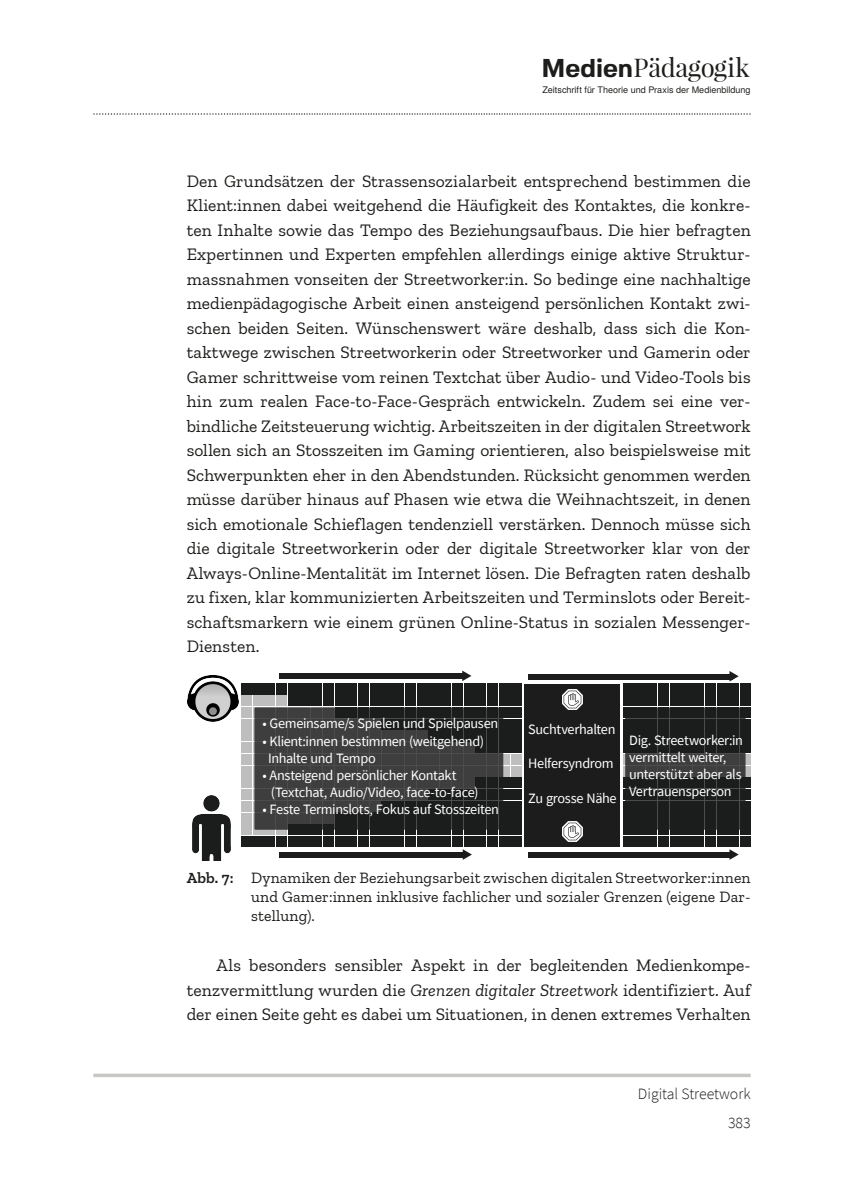
<style>
.page{position:relative;width:844px;height:1191px;background:#fff}
.page>*{position:absolute;margin:0;border:0;box-sizing:border-box;transform-origin:0 0}
.t1{font:25.72px "Playfair Display";letter-spacing:-.015em;color:#1d1d1b}
.mp-text{font:17.5px/24.5px "Zilla Slab";letter-spacing:.005em;color:#1d1d1b;text-align:justify}
.mp-Abbildungen_Legen{font:15.75px/18.9px "Zilla Slab";letter-spacing:.01em;color:#1d1d1b;text-align:justify}
.t2{font:300 15.75px "Source Sans Pro";color:#1d1d1b}
.mp-Abbildungen_Legen-2{font:600 15.75px "Zilla Slab";color:#1d1d1b}
.t3{font:14.35px/17.2px "Source Sans Pro";letter-spacing:-.025em;color:#fff}
.t4{font:9.1px "Te X Gyre Heros";color:#1d1d1b}
.s1{font-family:"Fivo Sans";font-weight:700}
.s2{font-style:italic}
</style>
<div class="page">
<svg style="left:93px;top:1073px;width:657px;height:4px;background:#d0d0cf"></svg>
<svg style="left:93px;top:113px;width:657px;height:2px"></svg>
<div style="left:623px;top:766px;width:10px;height:10px;background:#bebebe"></div>
<div style="left:623px;top:754px;width:10px;height:10px;background:#bebebe"></div>
<svg style="left:745px;top:766px;width:5px;height:10px"></svg>
<svg style="left:745px;top:754px;width:5px;height:10px"></svg>
<div style="left:511px;top:766px;width:10px;height:10px;background:#bebebe"></div>
<div style="left:511px;top:754px;width:10px;height:10px;background:#bebebe"></div>
<svg style="left:503px;top:766px;width:6px;height:10px"></svg>
<svg style="left:503px;top:754px;width:6px;height:10px"></svg>
<div style="left:524px;top:684px;width:96px;height:162px;background:#1c1c1c"></div>
<img style="left:562px;top:689px;width:20px;height:20px">
<img style="left:562px;top:821px;width:20px;height:21px">
<div style="left:253px;top:766px;width:10px;height:10px;background:#bebebe"></div>
<div style="left:253px;top:754px;width:10px;height:10px;background:#bebebe"></div>
<div style="left:241px;top:766px;width:10px;height:10px;background:#bebebe"></div>
<div style="left:241px;top:754px;width:10px;height:10px;background:#bebebe"></div>
<img style="left:192px;top:795px;width:39px;height:65px">
<svg style="left:241px;top:670px;width:280px;height:83px"></svg>
<svg style="left:623px;top:671px;width:127px;height:82px"></svg>
<svg style="left:623px;top:777px;width:127px;height:83px"></svg>
<svg style="left:241px;top:777px;width:280px;height:83px"></svg>
<div style="left:279px;top:673px;width:186px;height:6px;background:#1c1c1c"></div>
<div style="left:279px;top:852px;width:186px;height:5px;background:#1c1c1c"></div>
<div style="left:527px;top:674px;width:205px;height:5px;background:#1c1c1c"></div>
<div style="left:527px;top:852px;width:205px;height:5px;background:#1c1c1c"></div>
<img style="left:187px;top:675px;width:51px;height:46px">
<svg style="left:254px;top:707px;width:249px;height:122px;background:#343535"></svg>
<svg style="left:625px;top:707px;width:120px;height:122px;background:#242525"></svg>
<h1 class="t1" style="left:541px;top:51px;width:209px"><span class="s1">Medien</span>Pädagogik</h1>
<p class="t4" style="left:542px;top:83px;width:209px">Zeitschrift für Theorie und Praxis der Medienbildung</p>
<p class="mp-text" style="left:187px;top:169px;width:565px">Den Grundsätzen der Strassensozialarbeit entsprechend bestimmen die Klient:innen dabei weitgehend die Häufigkeit des Kontaktes, die konkre&shy;ten Inhalte sowie das Tempo des Beziehungsaufbaus. Die hier befragten Expertinnen und Experten empfehlen allerdings einige aktive Struktur&shy;massnahmen vonseiten der Streetworker:in. So bedinge eine nachhaltige medienpädagogische Arbeit einen ansteigend persönlichen Kontakt zwi&shy;schen beiden Seiten. Wünschenswert wäre deshalb, dass sich die Kon&shy;taktwege zwischen Streetworkerin oder Streetworker und Gamerin oder Gamer schrittweise vom reinen Textchat über Audio- und Video-Tools bis hin zum realen Face-to-Face-Gespräch entwickeln. Zudem sei eine ver&shy;bindliche Zeitsteuerung wichtig. Arbeitszeiten in der digitalen Streetwork sollen sich an Stosszeiten im Gaming orientieren, also beispielsweise mit Schwerpunkten eher in den Abendstunden. Rücksicht genommen werden müsse darüber hinaus auf Phasen wie etwa die Weihnachtszeit, in denen sich emotionale Schieflagen tendenziell verstärken. Dennoch müsse sich die digitale Streetworkerin oder der digitale Streetworker klar von der Always-Online-Mentalität im Internet lösen. Die Befragten raten deshalb zu fixen, klar kommunizierten Arbeitszeiten und Terminslots oder Bereit&shy;schaftsmarkern wie einem grünen Online-Status in sozialen Messenger-Diensten.</p>
<p class="t3" style="left:262px;top:715px;width:237px">• Gemeinsame/s Spielen und Spielpausen</p>
<p class="t3" style="left:268px;top:732px;width:218px;text-indent:-6px">• Klient:innen bestimmen (weitgehend)<br>Inhalte und Tempo</p>
<p class="t3" style="left:271px;top:766px;width:209px;text-indent:-9px">• Ansteigend persönlicher Kontakt (Textchat, Audio/Video, face-to-face)</p>
<p class="t3" style="left:262px;top:800px;width:238px">• Feste Terminslots, Fokus auf Stosszeiten</p>
<p class="t3" style="left:528px;top:721px;width:89px">Suchtverhalten</p>
<p class="t3" style="left:528px;top:755px;width:87px">Helfersyndrom</p>
<p class="t3" style="left:528px;top:789px;width:90px">Zu grosse Nähe</p>
<p class="t3" style="left:629px;top:731px;width:115px">Dig. Streetworker:in vermittelt weiter, unterstützt aber als<br>Vertrauensperson</p>
<p class="mp-Abbildungen_Legen-2" style="left:187px;top:868px;width:48px">Abb. 7:</p>
<p class="mp-Abbildungen_Legen" style="left:251px;top:868px;width:501px">Dynamiken der Beziehungsarbeit zwischen digitalen Streetworker:innen und Gamer:innen inklusive fachlicher und sozialer Grenzen (eigene Dar&shy;stellung).</p>
<p class="mp-text" style="left:187px;top:953px;width:565px;text-indent:30px">Als besonders sensibler Aspekt in der begleitenden Medienkompe&shy;tenzvermittlung wurden die <span class="s2">Grenzen digitaler Streetwork</span> identifiziert. Auf der einen Seite geht es dabei um Situationen, in denen extremes Verhalten</p>
<p class="t2" style="left:637px;top:1083px;width:114px">Digital Streetwork</p>
<p class="t2" style="left:727px;top:1113px;width:24px">383</p>
</div>
